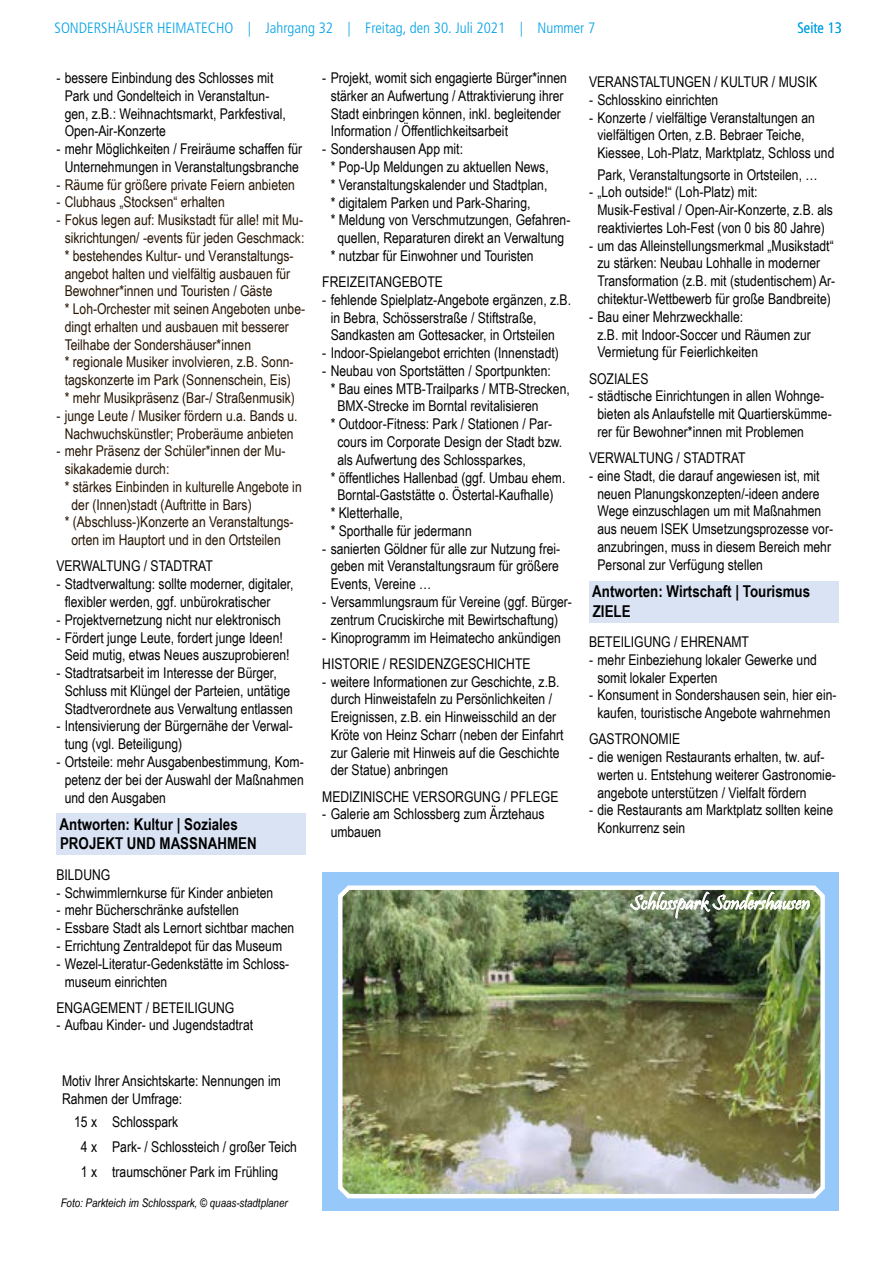
<style>
.page{position:relative;width:893px;height:1276px;background:#fff}
.page>*{position:absolute;margin:0;border:0;box-sizing:border-box;transform-origin:0 0}
.t1{font:20.7px "Pristina";color:#fff}
.t2{font:700 16.35px/19.2px "Arial Narrow";color:#000}
.t3{font:300 condensed 15px "Frutiger";color:#00a1e5}
.t4{font:14.85px/17.7px "Arial Narrow";color:#000}
.t5{font:14.85px/17.7px "Arial Narrow";color:#261403}
.t6{font:italic 11.85px "Arial Narrow";color:#000}
</style>
<div class="page">
<div style="left:590px;top:581px;width:249px;height:42px;background:#dae3f4"></div>
<div style="left:56px;top:813px;width:250px;height:42px;background:#dae3f4"></div>
<div style="left:322px;top:872px;width:516px;height:339px;background:#96c8fa"></div>
<img style="left:338px;top:885px;width:487px;height:314px">
<img style="left:630px;top:892px;width:180px;height:33px">
<p class="t3" style="left:55px;top:19px;width:542px">SONDERSHÄUSER HEIMATECHO | Jahrgang 32 | Freitag, den 30. Juli 2021 | Nummer 7</p>
<p class="t3" style="left:797px;top:19px;width:46px">Seite 13</p>
<p class="t4" style="left:65px;top:68px;width:223px;text-indent:-8px">- bessere Einbindung des Schlosses mit Park und Gondelteich in Veranstaltun&shy;gen, z.B.: Weihnachtsmarkt, Parkfestival, Open-Air-Konzerte</p>
<p class="t4" style="left:56px;top:139px;width:247px;text-align:center">- mehr Möglichkeiten / Freiräume schaffen für<br>Unternehmungen in Veranstaltungsbranche</p>
<p class="t5" style="left:56px;top:175px;width:240px">- Räume für größere private Feiern anbieten</p>
<p class="t5" style="left:56px;top:193px;width:170px">- Clubhaus „Stocksen“ erhalten</p>
<p class="t5" style="left:65px;top:211px;width:242px;text-indent:-8px">- Fokus legen auf: Musikstadt für alle! mit Mu&shy;sikrichtungen/ -events für jeden Geschmack: * bestehendes Kultur- und Veranstaltungs&shy;angebot halten und vielfältig ausbauen für Bewohner*innen und Touristen / Gäste<br>* Loh-Orchester mit seinen Angeboten unbe&shy;dingt erhalten und ausbauen mit besserer Teilhabe der Sondershäuser*innen<br>* regionale Musiker involvieren, z.B. Sonn&shy;tagskonzerte im Park (Sonnenschein, Eis)<br>* mehr Musikpräsenz (Bar-/ Straßenmusik)</p>
<p class="t5" style="left:56px;top:406px;width:243px;text-align:center">- junge Leute / Musiker fördern u.a. Bands u.<br>Nachwuchskünstler; Proberäume anbieten</p>
<p class="t5" style="left:56px;top:442px;width:231px">- mehr Präsenz der Schüler*innen der Mu-</p>
<p class="t5" style="left:65px;top:459px;width:106px">sikakademie durch:</p>
<p class="t5" style="left:65px;top:477px;width:239px">* stärkes Einbinden in kulturelle Angebote in</p>
<p class="t5" style="left:71px;top:495px;width:182px">der (Innen)stadt (Auftritte in Bars)</p>
<p class="t5" style="left:65px;top:513px;width:230px">* (Abschluss-)Konzerte an Veranstaltungs-</p>
<p class="t5" style="left:71px;top:530px;width:211px">orten im Hauptort und in den Ortsteilen</p>
<p class="t4" style="left:56px;top:557px;width:158px">VERWALTUNG / STADTRAT</p>
<p class="t4" style="left:65px;top:574px;width:230px;text-indent:-8px">- Stadtverwaltung: sollte moderner, digitaler, flexibler werden, ggf. unbürokratischer</p>
<p class="t4" style="left:56px;top:610px;width:226px">- Projektvernetzung nicht nur elektronisch</p>
<p class="t4" style="left:56px;top:628px;width:235px;text-align:center">- Fördert junge Leute, fordert junge Ideen!<br>Seid mutig, etwas Neues auszuprobieren!</p>
<p class="t4" style="left:65px;top:663px;width:230px;text-indent:-8px">- Stadtratsarbeit im Interesse der Bürger,<br>Schluss mit Klüngel der Parteien, untätige<br>Stadtverordnete aus Verwaltung entlassen</p>
<p class="t4" style="left:65px;top:717px;width:230px;text-indent:-8px">- Intensivierung der Bürgernähe der Verwal&shy;tung (vgl. Beteiligung)</p>
<p class="t4" style="left:65px;top:752px;width:241px;text-align:justify;text-indent:-8px">- Ortsteile: mehr Ausgabenbestimmung, Kom&shy;petenz der bei der Auswahl der Maßnahmen und den Ausgaben</p>
<p class="t2" style="left:60px;top:814px;width:199px">Antworten: Kultur | Soziales<br>PROJEKT UND MASSNAHMEN</p>
<p class="t4" style="left:56px;top:865px;width:55px">BILDUNG</p>
<p class="t4" style="left:56px;top:883px;width:218px">- Schwimmlernkurse für Kinder anbieten</p>
<p class="t4" style="left:56px;top:900px;width:184px">- mehr Bücherschränke aufstellen</p>
<p class="t4" style="left:56px;top:918px;width:239px">- Essbare Stadt als Lernort sichtbar machen</p>
<p class="t4" style="left:56px;top:936px;width:227px">- Errichtung Zentraldepot für das Museum</p>
<p class="t4" style="left:65px;top:954px;width:226px;text-indent:-8px">- Wezel-Literatur-Gedenkstätte im Schloss&shy;museum einrichten</p>
<p class="t4" style="left:56px;top:998px;width:179px">ENGAGEMENT / BETEILIGUNG</p>
<p class="t4" style="left:56px;top:1016px;width:198px">- Aufbau Kinder- und Jugendstadtrat</p>
<p class="t4" style="left:331px;top:68px;width:238px;text-indent:-8px">- Projekt, womit sich engagierte Bürger*innen stärker an Aufwertung / Attraktivierung ihrer Stadt einbringen können, inkl. begleitender Information / Öffentlichkeitsarbeit</p>
<p class="t4" style="left:322px;top:139px;width:142px">- Sondershausen App mit:</p>
<p class="t4" style="left:331px;top:157px;width:220px">* Pop-Up Meldungen zu aktuellen News,</p>
<p class="t4" style="left:331px;top:175px;width:218px">* Veranstaltungskalender und Stadtplan,</p>
<p class="t4" style="left:331px;top:193px;width:201px">* digitalem Parken und Park-Sharing,</p>
<p class="t4" style="left:331px;top:211px;width:241px">* Meldung von Verschmutzungen, Gefahren-</p>
<p class="t4" style="left:337px;top:228px;width:228px">quellen, Reparaturen direkt an Verwaltung</p>
<p class="t4" style="left:331px;top:246px;width:205px">* nutzbar für Einwohner und Touristen</p>
<p class="t4" style="left:322px;top:272px;width:122px">FREIZEITANGEBOTE</p>
<p class="t4" style="left:331px;top:290px;width:242px;text-indent:-8px">- fehlende Spielplatz-Angebote ergänzen, z.B. in Bebra, Schösserstraße / Stiftstraße,<br>Sandkasten am Gottesacker, in Ortsteilen</p>
<p class="t4" style="left:322px;top:343px;width:238px">- Indoor-Spielangebot errichten (Innenstadt)</p>
<p class="t4" style="left:322px;top:361px;width:230px">- Neubau von Sportstätten / Sportpunkten:</p>
<p class="t4" style="left:331px;top:379px;width:241px">* Bau eines MTB-Trailparks / MTB-Strecken,</p>
<p class="t4" style="left:337px;top:397px;width:203px">BMX-Strecke im Borntal revitalisieren</p>
<p class="t4" style="left:331px;top:414px;width:223px">* Outdoor-Fitness: Park / Stationen / Par-</p>
<p class="t4" style="left:337px;top:432px;width:226px">cours im Corporate Design der Stadt bzw.</p>
<p class="t4" style="left:337px;top:450px;width:190px">als Aufwertung des Schlossparkes,</p>
<p class="t4" style="left:331px;top:468px;width:236px">* öffentliches Hallenbad (ggf. Umbau ehem.</p>
<p class="t4" style="left:337px;top:486px;width:218px">Borntal-Gaststätte o. Östertal-Kaufhalle)</p>
<p class="t4" style="left:331px;top:503px;width:74px">* Kletterhalle,</p>
<p class="t4" style="left:331px;top:521px;width:143px">* Sporthalle für jedermann</p>
<p class="t4" style="left:331px;top:539px;width:231px;text-align:justify;text-indent:-8px">- sanierten Göldner für alle zur Nutzung frei&shy;geben mit Veranstaltungsraum für größere Events, Vereine …</p>
<p class="t4" style="left:322px;top:592px;width:251px;text-align:center">- Versammlungsraum für Vereine (ggf. Bürger&shy;zentrum Cruciskirche mit Bewirtschaftung)</p>
<p class="t4" style="left:322px;top:624px;width:240px;line-height:26.1px">- Kinoprogramm im Heimatecho ankündigen<br>HISTORIE / RESIDENZGESCHICHTE</p>
<p class="t4" style="left:331px;top:672px;width:234px;text-indent:-8px">- weitere Informationen zur Geschichte, z.B. durch Hinweistafeln zu Persönlichkeiten / Ereignissen, z.B. ein Hinweisschild an der Kröte von Heinz Scharr (neben der Einfahrt zur Galerie mit Hinweis auf die Geschichte der Statue) anbringen</p>
<p class="t4" style="left:322px;top:787px;width:238px">MEDIZINISCHE VERSORGUNG / PFLEGE</p>
<p class="t4" style="left:331px;top:805px;width:215px;text-indent:-8px">- Galerie am Schlossberg zum Ärztehaus umbauen</p>
<p class="t4" style="left:589px;top:72px;width:230px">VERANSTALTUNGEN / KULTUR / MUSIK</p>
<p class="t4" style="left:589px;top:90px;width:131px">- Schlosskino einrichten</p>
<p class="t4" style="left:597px;top:108px;width:238px;text-indent:-8px">- Konzerte / vielfältige Veranstaltungen an vielfältigen Orten, z.B. Bebraer Teiche,<br>Kiessee, Loh-Platz, Marktplatz, Schloss und</p>
<p class="t4" style="left:597px;top:165px;width:222px">Park, Veranstaltungsorte in Ortsteilen, …</p>
<p class="t4" style="left:597px;top:183px;width:237px;text-indent:-8px">- „Loh outside!“ (Loh-Platz) mit:<br>Musik-Festival / Open-Air-Konzerte, z.B. als reaktiviertes Loh-Fest (von 0 bis 80 Jahre)</p>
<p class="t4" style="left:589px;top:236px;width:248px;text-align:center">- um das Alleinstellungsmerkmal „Musikstadt“ zu stärken: Neubau Lohhalle in moderner Transformation (z.B. mit (studentischem) Ar&shy;chitektur-Wettbewerb für große Bandbreite)</p>
<p class="t4" style="left:597px;top:307px;width:215px;text-indent:-8px">- Bau einer Mehrzweckhalle:<br>z.B. mit Indoor-Soccer und Räumen zur<br>Vermietung für Feierlichkeiten</p>
<p class="t4" style="left:589px;top:369px;width:61px">SOZIALES</p>
<p class="t4" style="left:597px;top:387px;width:236px;text-indent:-8px">- städtische Einrichtungen in allen Wohnge&shy;bieten als Anlaufstelle mit Quartierskümme&shy;rer für Bewohner*innen mit Problemen</p>
<p class="t4" style="left:589px;top:448px;width:158px">VERWALTUNG / STADTRAT</p>
<p class="t4" style="left:597px;top:466px;width:237px;text-indent:-8px">- eine Stadt, die darauf angewiesen ist, mit neuen Planungskonzepten/-ideen andere Wege einzuschlagen um mit Maßnahmen aus neuem ISEK Umsetzungsprozesse vor&shy;anzubringen, muss in diesem Bereich mehr Personal zur Verfügung stellen</p>
<p class="t2" style="left:592px;top:581px;width:219px">Antworten: Wirtschaft | Tourismus<br>ZIELE</p>
<p class="t4" style="left:589px;top:632px;width:161px">BETEILIGUNG / EHRENAMT</p>
<p class="t4" style="left:597px;top:650px;width:221px;text-indent:-8px">- mehr Einbeziehung lokaler Gewerke und somit lokaler Experten</p>
<p class="t4" style="left:589px;top:685px;width:249px;text-align:center">- Konsument in Sondershausen sein, hier ein&shy;kaufen, touristische Angebote wahrnehmen</p>
<p class="t4" style="left:589px;top:729px;width:93px">GASTRONOMIE</p>
<p class="t4" style="left:597px;top:747px;width:240px;text-indent:-8px">- die wenigen Restaurants erhalten, tw. auf&shy;werten u. Entstehung weiterer Gastronomie&shy;angebote unterstützen / Vielfalt fördern</p>
<p class="t4" style="left:597px;top:801px;width:237px;text-indent:-8px">- die Restaurants am Marktplatz sollten keine<br>Konkurrenz sein</p>
<h1 class="t1" style="left:630px;top:891px;width:182px">Schlosspark Sondershausen</h1>
<p class="t4" style="left:62px;top:1071px;width:220px">Motiv Ihrer Ansichtskarte: Nennungen im<br>Rahmen der Umfrage:</p>
<p class="t4" style="left:81px;top:1108px;width:218px;line-height:25.2px;text-indent:-7px">15 x Schlosspark<br>4 x Park- / Schlossteich / großer Teich<br>1 x traumschöner Park im Frühling</p>
<p class="t6" style="left:61px;top:1194px;width:228px">Foto: Parkteich im Schlosspark, © quaas-stadtplaner</p>
</div>
